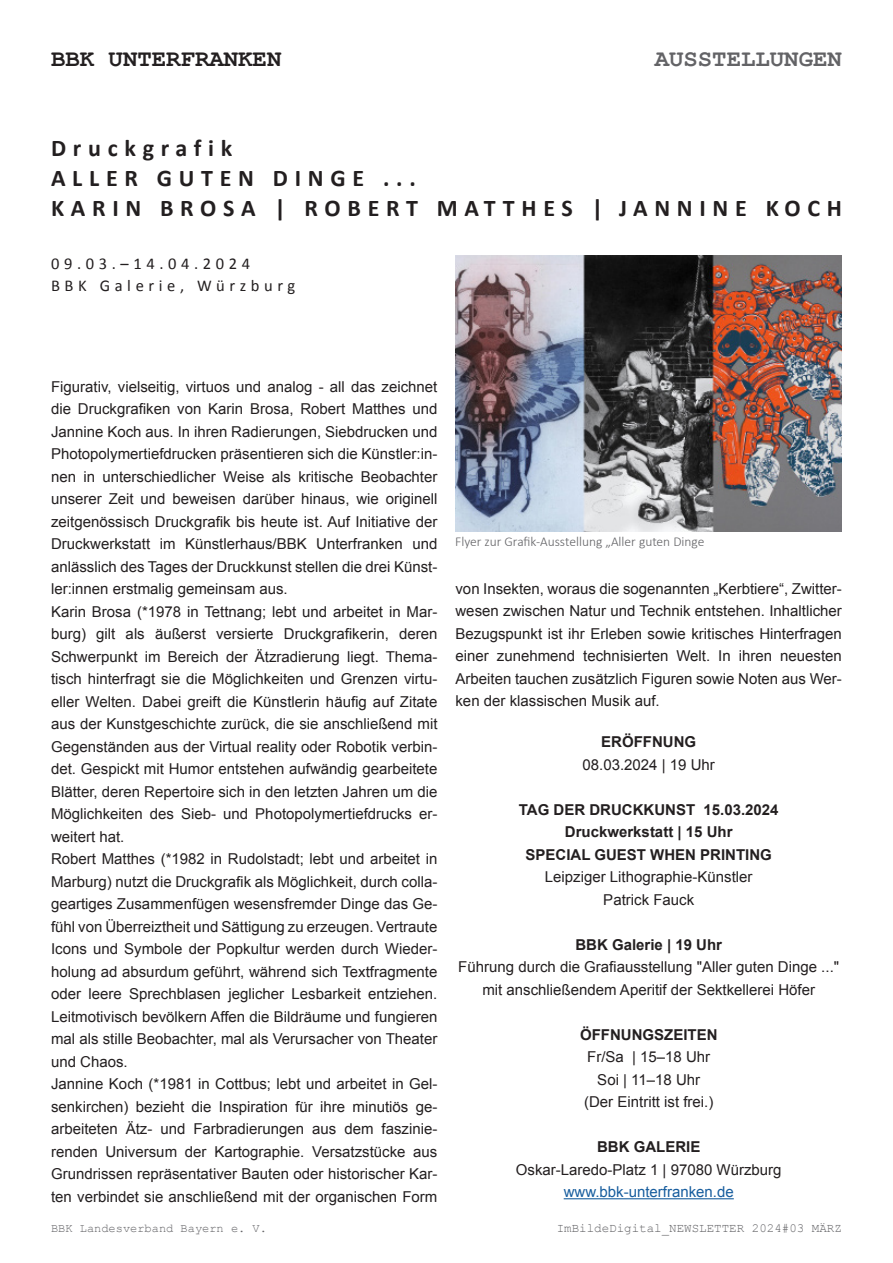
<style>
.page{position:relative;width:893px;height:1263px;background:#fff}
.page>*{position:absolute;margin:0;border:0;box-sizing:border-box;transform-origin:0 0}
.t1{font:700 24px/30px "Calibri";letter-spacing:.28em;color:#231f20}
.t2{font:700 24px "Courier New";color:#231f20}
.t3{font:700 24px "Courier New";color:#636366}
.t4{font:16.5px/22.5px "Calibri";letter-spacing:.28em;color:#231f20}
.t5{font:15px/22.5px "Arial";color:#231f20;text-align:center}
.t6{font:700 15px/22.5px "Arial";color:#231f20;text-align:center}
.t7{font:15px "Arial";color:#175d9e}
.t8{font:300 13.5px "Calibri";color:#636366}
.t9{font:12.45px "Courier New";color:#636366}
.t10{font:12px "Courier New";color:#636366}
</style>
<div class="page">
<hr style="left:564px;top:1198px;width:170px;height:1px;background:#175d9e">
<img style="left:455px;top:255px;width:387px;height:276px">
<h1 class="t2" style="left:51px;top:44px;width:232px">BBK UNTERFRANKEN</h1>
<h1 class="t3" style="left:655px;top:44px;width:189px">AUSSTELLUNGEN</h1>
<h1 class="t1" style="left:51px;top:132px;width:792px">Druckgrafik<br>ALLER GUTEN DINGE ...<br>KARIN BROSA | ROBERT MATTHES | JANNINE KOCH</h1>
<p class="t4" style="left:51px;top:251px;width:246px">09.03.–14.04.2024<br>BBK Galerie, Würzburg</p>
<p class="t5" style="left:51px;top:375px;width:388px;text-align:left">Figurativ, vielseitig, virtuos und analog - all das zeichnet die Druckgrafiken von Karin Brosa, Robert Matthes und Jannine Koch aus. In ihren Radierungen, Siebdrucken und Photopolymertiefdrucken präsentieren sich die Künstler:in&shy;nen in unterschiedlicher Weise als kritische Beobachter unserer Zeit und beweisen darüber hinaus, wie originell zeitgenössisch Druckgrafik bis heute ist. Auf Initiative der Druckwerkstatt im Künstlerhaus/BBK Unterfranken und anlässlich des Tages der Druckkunst stellen die drei Künst&shy;ler:innen erstmalig gemeinsam aus.<br>Karin Brosa (*1978 in Tettnang; lebt und arbeitet in Mar&shy;burg) gilt als äußerst versierte Druckgrafikerin, deren Schwerpunkt im Bereich der Ätzradierung liegt. Thema&shy;tisch hinterfragt sie die Möglichkeiten und Grenzen virtu&shy;eller Welten. Dabei greift die Künstlerin häufig auf Zitate aus der Kunstgeschichte zurück, die sie anschließend mit Gegenständen aus der Virtual reality oder Robotik verbin&shy;det. Gespickt mit Humor entstehen aufwändig gearbeitete Blätter, deren Repertoire sich in den letzten Jahren um die Möglichkeiten des Sieb- und Photopolymertiefdrucks er&shy;weitert hat.<br>Robert Matthes (*1982 in Rudolstadt; lebt und arbeitet in Marburg) nutzt die Druckgrafik als Möglichkeit, durch colla&shy;geartiges Zusammenfügen wesensfremder Dinge das Ge&shy;fühl von Überreiztheit und Sättigung zu erzeugen. Vertraute Icons und Symbole der Popkultur werden durch Wieder&shy;holung ad absurdum geführt, während sich Textfragmente oder leere Sprechblasen jeglicher Lesbarkeit entziehen.<br>Leitmotivisch bevölkern Affen die Bildräume und fungieren mal als stille Beobachter, mal als Verursacher von Theater und Chaos.<br>Jannine Koch (*1981 in Cottbus; lebt und arbeitet in Gel&shy;senkirchen) bezieht die Inspiration für ihre minutiös ge&shy;arbeiteten Ätz- und Farbradierungen aus dem faszinie&shy;renden Universum der Kartographie. Versatzstücke aus Grundrissen repräsentativer Bauten oder historischer Kar&shy;ten verbindet sie anschließend mit der organischen Form</p>
<p class="t8" style="left:455px;top:533px;width:251px">Flyer zur Grafik-Ausstellung „Aller guten Dinge</p>
<p class="t5" style="left:455px;top:577px;width:388px;text-align:justify">von Insekten, woraus die sogenannten „Kerbtiere“, Zwitter&shy;wesen zwischen Natur und Technik entstehen. Inhaltlicher Bezugspunkt ist ihr Erleben sowie kritisches Hinterfragen einer zunehmend technisierten Welt. In ihren neuesten Arbeiten tauchen zusätzlich Figuren sowie Noten aus Wer&shy;ken der klassischen Musik auf.</p>
<p class="t6" style="left:601px;top:731px;width:96px">ERÖFFNUNG</p>
<p class="t5" style="left:583px;top:753px;width:134px">08.03.2024 | 19 Uhr</p>
<p class="t6" style="left:519px;top:799px;width:261px">TAG DER DRUCKKUNST 15.03.2024<br>Druckwerkstatt | 15 Uhr<br>SPECIAL GUEST WHEN PRINTING</p>
<p class="t5" style="left:545px;top:866px;width:209px">Leipziger Lithographie-Künstler<br>Patrick Fauck</p>
<p class="t6" style="left:575px;top:934px;width:148px">BBK Galerie | 19 Uhr</p>
<p class="t5" style="left:458px;top:956px;width:382px">Führung durch die Grafiausstellung "Aller guten Dinge ..." mit anschließendem Aperitif der Sektkellerei Höfer</p>
<p class="t6" style="left:580px;top:1024px;width:139px">ÖFFNUNGSZEITEN</p>
<p class="t5" style="left:584px;top:1046px;width:131px">Fr/Sa | 15–18 Uhr<br>Soi | 11–18 Uhr (Der Eintritt ist frei.)</p>
<p class="t6" style="left:597px;top:1136px;width:105px">BBK GALERIE</p>
<p class="t5" style="left:516px;top:1158px;width:267px">Oskar-Laredo-Platz 1 | 97080 Würzburg</p>
<p class="t7" style="left:564px;top:1182px;width:172px">www.bbk-unterfranken.de</p>
<p class="t10" style="left:51px;top:1221px;width:218px">BBK Landesverband Bayern e. V.</p>
<p class="t9" style="left:557px;top:1221px;width:287px">ImBildeDigital_NEWSLETTER 2024#03 MÄRZ</p>
</div>
